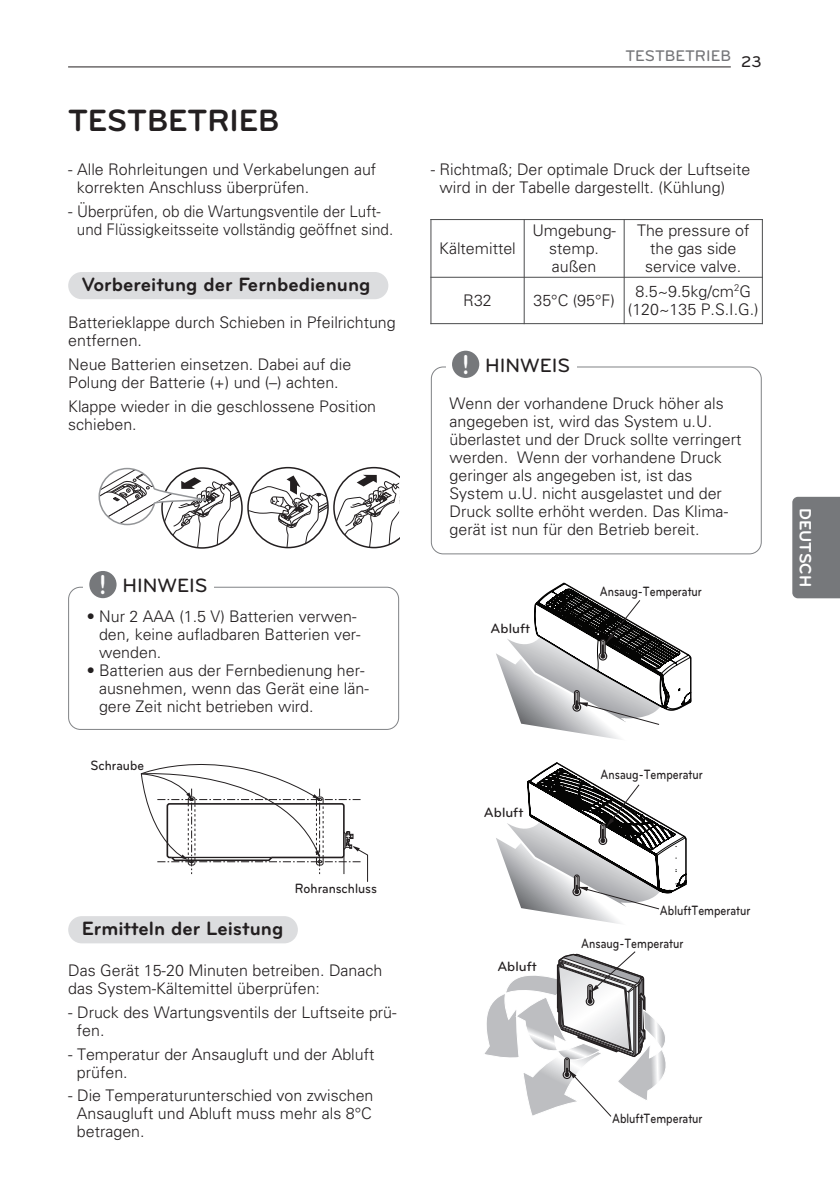
<style>
.page{position:relative;width:840px;height:1191px;background:#fff}
.page>*{position:absolute;margin:0;border:0;box-sizing:border-box;transform-origin:0 0}
.t1{font:700 32px "Bryant LG";color:#231f20}
.t2{font:700 20px "Bryant LG";color:#231f20}
.t3{font:500 20px "Bryant LG";color:#231f20}
.t4{font:700 17px "Bryant LG";color:#fff}
.t5{font:300 16px/18px "Univers";color:#231f20}
.t6{font:500 16px "Bryant LG";color:#757679}
.t7{font:500 14px "Bryant LG";color:#231f20;scale:.8 1}
.t8{font:500 14px "Bryant LG";color:#231f20;scale:.9 1}
.t9{font:500 14px "Bryant LG";color:#231f20}
.s1{font-weight:700;font-size:28.4px;color:#fff}
.s2{color:#231f20}
</style>
<div class="page">
<hr style="left:68px;top:67px;width:662px;height:1px;background:#231f20">
<div style="left:792px;top:497px;width:47px;height:101px;background:#76787b"></div>
<div style="left:68px;top:272px;width:320px;height:27px;background:#dcdddf;border-radius:14px"></div>
<svg style="left:98px;top:467px;width:144px;height:81px"></svg>
<svg style="left:248px;top:467px;width:151px;height:81px"></svg>
<div style="left:247px;top:467px;width:81px;height:81px;border:2px solid #231f20;border-radius:50%"></div>
<svg style="left:140px;top:764px;width:228px;height:118px"></svg>
<svg style="left:496px;top:582px;width:196px;height:157px"></svg>
<svg style="left:496px;top:762px;width:191px;height:162px"></svg>
<svg style="left:484px;top:951px;width:182px;height:166px"></svg>
<hr style="left:430px;top:219px;width:1px;height:105px;background:#4b4c4d">
<hr style="left:523px;top:219px;width:1px;height:105px;background:#4b4c4d">
<hr style="left:623px;top:219px;width:1px;height:105px;background:#4b4c4d">
<hr style="left:761px;top:219px;width:1px;height:105px;background:#4b4c4d">
<hr style="left:430px;top:219px;width:332px;height:1px;background:#4b4c4d">
<hr style="left:430px;top:277px;width:332px;height:1px;background:#4b4c4d">
<hr style="left:430px;top:323px;width:332px;height:1px;background:#4b4c4d">
<svg style="left:430px;top:366px;width:331px;height:188px"></svg>
<div style="left:446px;top:351px;width:130px;height:33px;background:#fff"></div>
<div style="left:452px;top:351px;width:27px;height:27px;background:#76787b;border-radius:50%"></div>
<div style="left:68px;top:916px;width:230px;height:27px;background:#dcdddf;border-radius:14px"></div>
<svg style="left:68px;top:587px;width:331px;height:143px"></svg>
<div style="left:84px;top:571px;width:130px;height:33px;background:#fff"></div>
<div style="left:89px;top:571px;width:27px;height:27px;background:#76787b;border-radius:50%"></div>
<h1 class="t1" style="left:68px;top:109px;width:213px">TESTBETRIEB</h1>
<p class="t5" style="left:77px;top:162px;width:300px;text-indent:-9px">- Alle Rohrleitungen und Verkabelungen auf korrekten Anschluss überprüfen.</p>
<p class="t5" style="left:77px;top:203px;width:317px;text-indent:-9px">- Überprüfen, ob die Wartungsventile der Luft&shy;und Flüssigkeitsseite vollständig geöffnet sind.</p>
<p class="t2" style="left:82px;top:277px;width:290px">Vorbereitung der Fernbedienung</p>
<p class="t5" style="left:68px;top:315px;width:329px">Batterieklappe durch Schieben in Pfeilrichtung entfernen.</p>
<p class="t5" style="left:68px;top:357px;width:284px">Neue Batterien einsetzen. Dabei auf die<br>Polung der Batterie (+) und (–) achten.</p>
<p class="t5" style="left:68px;top:398px;width:309px">Klappe wieder in die geschlossene Position schieben.</p>
<p class="t3" style="left:99px;top:573px;width:110px"><span class="s1">!</span> HINWEIS</p>
<p class="t5" style="left:99px;top:608px;width:263px;text-indent:-12px">• Nur 2 AAA (1.5 V) Batterien verwen&shy;den, keine aufladbaren Batterien ver&shy;wenden.</p>
<p class="t5" style="left:99px;top:662px;width:271px;text-indent:-12px">• Batterien aus der Fernbedienung her&shy;ausnehmen, wenn das Gerät eine län&shy;gere Zeit nicht betrieben wird.</p>
<p class="t8" style="left:90px;top:760px;width:61px">Schraube</p>
<p class="t2" style="left:82px;top:921px;width:203px">Ermitteln der Leistung</p>
<p class="t8" style="left:294px;top:883px;width:93px">Rohranschluss</p>
<p class="t5" style="left:68px;top:963px;width:315px">Das Gerät 15-20 Minuten betreiben. Danach das System-Kältemittel überprüfen:</p>
<p class="t5" style="left:77px;top:1004px;width:321px;text-indent:-9px">- Druck des Wartungsventils der Luftseite prü&shy;fen.</p>
<p class="t5" style="left:77px;top:1046px;width:299px;text-indent:-9px">- Temperatur der Ansaugluft und der Abluft prüfen.</p>
<p class="t5" style="left:77px;top:1088px;width:298px;text-align:justify;text-indent:-9px">- Die Temperaturunterschied von zwischen Ansaugluft und Abluft muss mehr als 8°C betragen.</p>
<p class="t6" style="left:625px;top:47px;width:138px">TESTBETRIEB <span class="s2">23</span></p>
<p class="t5" style="left:439px;top:162px;width:312px;text-indent:-9px">- Richtmaß; Der optimale Druck der Luftseite wird in der Tabelle dargestellt. (Kühlung)</p>
<p class="t5" style="left:439px;top:241px;width:78px">Kältemittel</p>
<p class="t5" style="left:532px;top:223px;width:85px;text-align:center">Umgebung&shy;stemp. außen</p>
<p class="t5" style="left:636px;top:223px;width:114px;text-align:center">The pressure of the gas side service valve.</p>
<p class="t5" style="left:463px;top:293px;width:30px">R32</p>
<p class="t5" style="left:533px;top:293px;width:83px">35°C (95°F)</p>
<p class="t5" style="left:627px;top:284px;width:132px;text-align:center">8.5~9.5kg/cm<sup>2</sup>G (120~135 P.S.I.G.)</p>
<p class="t3" style="left:462px;top:353px;width:110px"><span class="s1">!</span> HINWEIS</p>
<p class="t5" style="left:449px;top:396px;width:293px">Wenn der vorhandene Druck höher als angegeben ist, wird das System u.U. überlastet und der Druck sollte verringert werden. Wenn der vorhandene Druck geringer als angegeben ist, ist das System u.U. nicht ausgelastet und der Druck sollte erhöht werden. Das Klima&shy;gerät ist nun für den Betrieb bereit.</p>
<p class="t9" style="left:490px;top:624px;width:41px">Abluft</p>
<p class="t7" style="left:599px;top:587px;width:129px">Ansaug-Temperatur</p>
<p class="t9" style="left:483px;top:807px;width:41px">Abluft</p>
<p class="t9" style="left:497px;top:961px;width:41px">Abluft</p>
<p class="t7" style="left:600px;top:769px;width:129px">Ansaug-Temperatur</p>
<p class="t7" style="left:659px;top:905px;width:114px">AbluftTemperatur</p>
<p class="t7" style="left:581px;top:938px;width:129px">Ansaug-Temperatur</p>
<p class="t7" style="left:611px;top:1112px;width:114px">AbluftTemperatur</p>
<p class="t4" style="left:811px;top:508px;width:81px;rotate:90deg">DEUTSCH</p>
</div>
